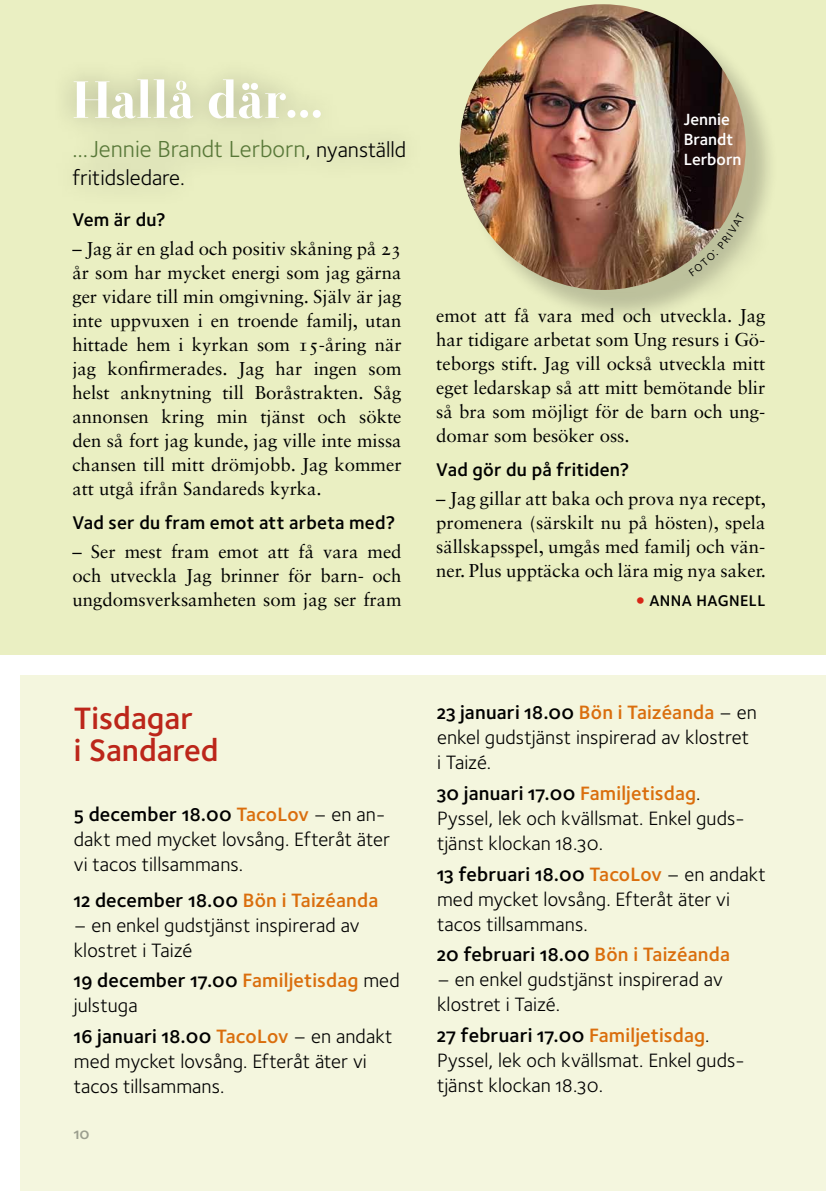
<style>
.page{position:relative;width:840px;height:1191px;background:#fff}
.page>*{position:absolute;margin:0;border:0;box-sizing:border-box;transform-origin:0 0}
.t1{font:52px "Otama ep";color:#fff}
.t2{font:32px/32px "Foundry Sterling Demi OSF";color:#bc261a}
.t3{font:24px "Foundry Sterling Book OSF";color:#587838}
.t4{font:22px "Foundry Sterling Book OSF";color:#000}
.t5{font:20px/25px "Foundry Sterling Book OSF";letter-spacing:.005em;color:#000}
.t6{font:20px "Foundry Sterling Demi OSF";letter-spacing:.01em;color:#000}
.t7{font:19px "Foundry Sterling Demi OSF";letter-spacing:.01em;color:#000}
.t8{font:18.6px/24px "Sabon LT Std";color:#000;text-align:justify}
.t9{font:16.8px/20px "Foundry Sterling Demi OSF";color:#fff}
.t10{font:16px "Foundry Sterling Demi OSF";letter-spacing:.025em;color:#000}
.t11{font:16px "Foundry Sterling Demi OSF";color:#a3a4a4}
.s1{font-size:22px;color:#000}
.s2{font-family:"Sabon LT Std";font-size:18.6px;color:#d72616}
.s3{color:#da6e0d}
.s4{font-family:"Foundry Sterling Book OSF"}
</style>
<div class="page">
<div style="left:0;top:0;width:825px;height:655px;background:#eaefc2"></div>
<div style="left:463px;top:8px;width:316px;height:316px;background:#000;opacity:.2"></div>
<img style="left:459px;top:4px;width:286px;height:286px;border-radius:143px">
<div style="left:50px;top:55px;width:379px;height:155px;background:#000;opacity:.3"></div>
<div style="left:20px;top:675px;width:805px;height:516px;background:#f4f6de"></div>
<svg style="left:688px;top:212px;width:56px;height:64px;background:#a9a588"></svg>
<h1 class="t1" style="left:72px;top:69px;width:250px">Hallå där…</h1>
<p class="t3" style="left:72px;top:132px;width:335px">…Jennie Brandt Lerborn<span class="s1">, nyanställd</span></p>
<p class="t4" style="left:72px;top:162px;width:114px">fritidsledare.</p>
<p class="t7" style="left:72px;top:207px;width:95px">Vem är du?</p>
<p class="t8" style="left:72px;top:236px;width:330px">– Jag är en glad och positiv skåning på 23 år som har mycket energi som jag gärna ger vidare till min omgivning. Själv är jag inte uppvuxen i en troende familj, utan hittade hem i kyrkan som 15-åring när jag konfirmerades. Jag har ingen som helst anknytning till Boråstrakten. Såg annonsen kring min tjänst och sökte den så fort jag kunde, jag ville inte missa chansen till mitt drömjobb. Jag kommer att utgå ifrån Sandareds kyrka.</p>
<p class="t7" style="left:72px;top:509px;width:324px">Vad ser du fram emot att arbeta med?</p>
<p class="t8" style="left:72px;top:539px;width:330px">– Ser mest fram emot att få vara med och utveckla Jag brinner för barn- och ungdomsverksamheten som jag ser fram</p>
<p class="t9" style="left:683px;top:109px;width:59px">Jennie<br>Brandt<br>Lerborn</p>
<p class="t8" style="left:436px;top:303px;width:330px">emot att få vara med och utveckla. Jag har tidigare arbetat som Ung resurs i Gö&shy;teborgs stift. Jag vill också utveckla mitt eget ledarskap så att mitt bemötande blir så bra som möjligt för de barn och ung&shy;domar som besöker oss.</p>
<p class="t7" style="left:436px;top:456px;width:194px">Vad gör du på fritiden?</p>
<p class="t8" style="left:436px;top:486px;width:331px">– Jag gillar att baka och prova nya recept, promenera (särskilt nu på hösten), spela sällskapsspel, umgås med familj och vän&shy;ner. Plus upptäcka och lära mig nya saker.</p>
<p class="t10" style="left:635px;top:590px;width:131px"><span class="s2">•</span> ANNA HAGNELL</p>
<h2 class="t2" style="left:74px;top:701px;width:146px">Tisdagar<br>i Sandared</h2>
<p class="t6" style="left:74px;top:800px;width:313px">5 december 18.00 <span class="s3">TacoLov</span> <span class="s4">– en an-</span></p>
<p class="t5" style="left:74px;top:826px;width:317px">dakt med mycket lovsång. Efteråt äter vi tacos tillsammans.</p>
<p class="t6" style="left:74px;top:885px;width:306px">12 december 18.00 <span class="s3">Bön i Taizéanda</span></p>
<p class="t5" style="left:74px;top:911px;width:287px">– en enkel gudstjänst inspirerad av klostret i Taizé</p>
<p class="t6" style="left:74px;top:966px;width:327px">19 december 17.00 <span class="s3">Familjetisdag</span> <span class="s4">med</span></p>
<p class="t5" style="left:74px;top:992px;width:65px">julstuga</p>
<p class="t6" style="left:74px;top:1022px;width:320px">16 januari 18.00 <span class="s3">TacoLov</span> <span class="s4">– en andakt</span></p>
<p class="t5" style="left:74px;top:1048px;width:294px">med mycket lovsång. Efteråt äter vi tacos tillsammans.</p>
<p class="t11" style="left:74px;top:1122px;width:17px">10</p>
<p class="t6" style="left:437px;top:698px;width:321px">23 januari 18.00 <span class="s3">Bön i Taizéanda</span> <span class="s4">– en</span></p>
<p class="t5" style="left:437px;top:724px;width:313px">enkel gudstjänst inspirerad av klostret i Taizé.</p>
<p class="t6" style="left:437px;top:779px;width:265px">30 januari 17.00 <span class="s3">Familjetisdag</span><span class="s4">.</span></p>
<p class="t5" style="left:437px;top:805px;width:309px">Pyssel, lek och kvällsmat. Enkel guds&shy;tjänst klockan 18.30.</p>
<p class="t6" style="left:437px;top:860px;width:330px">13 februari 18.00 <span class="s3">TacoLov</span> <span class="s4">– en andakt</span></p>
<p class="t5" style="left:437px;top:886px;width:294px">med mycket lovsång. Efteråt äter vi tacos tillsammans.</p>
<p class="t6" style="left:437px;top:940px;width:294px">20 februari 18.00 <span class="s3">Bön i Taizéanda</span></p>
<p class="t5" style="left:437px;top:966px;width:287px">– en enkel gudstjänst inspirerad av klostret i Taizé.</p>
<p class="t6" style="left:437px;top:1021px;width:274px">27 februari 17.00 <span class="s3">Familjetisdag</span><span class="s4">.</span></p>
<p class="t5" style="left:437px;top:1047px;width:309px">Pyssel, lek och kvällsmat. Enkel guds&shy;tjänst klockan 18.30.</p>
</div>
